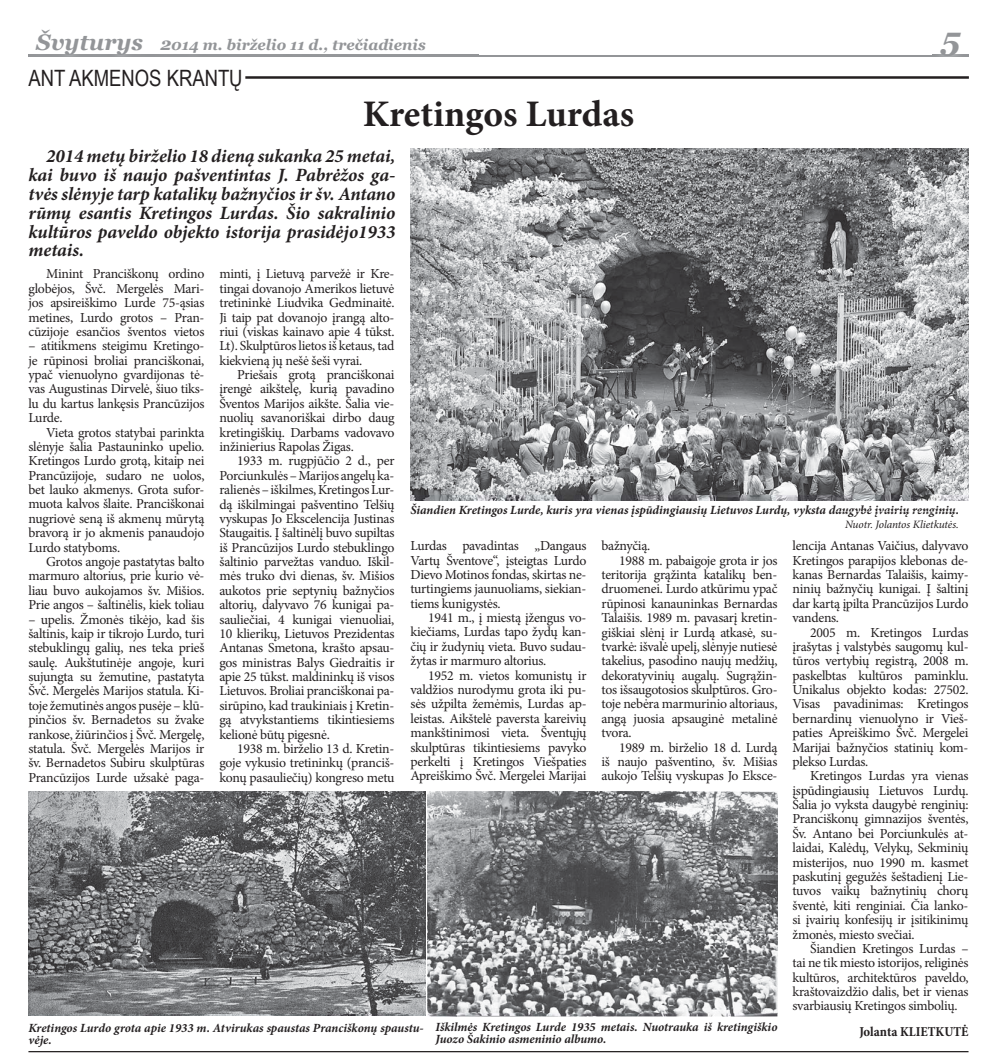
<style>
.page{position:relative;width:997px;height:1055px;background:#fff}
.page>*{position:absolute;margin:0;border:0;box-sizing:border-box;transform-origin:0 0}
.t1{font:700 37.5px "Minion Pro";color:#231f20}
.t2{font:italic 700 32.5px "Georgia";color:#939598}
.t3{font:22.5px "Arial Narrow";color:#231f20}
.t4{font:italic 700 18.75px/18.8px "Minion Pro";color:#231f20;text-align:justify}
.t5{font:italic 700 15px "Georgia";color:#939598}
.t6{font:13.75px/14.4px "Minion Pro";letter-spacing:-.02em;color:#231f20;text-align:justify}
.t7{font:700 condensed 13.75px "Minion Pro";color:#231f20}
.t8{font:italic 700 12.5px/12.5px "Minion Pro";color:#231f20}
.t9{font:italic 11.25px "Minion Pro";letter-spacing:-.01em;color:#231f20}
.s1{font-size:22.5px}
.s2{font-size:17.5px}
</style>
<div class="page">
<hr style="left:28px;top:55px;width:940px;height:2px;background:#939598">
<img style="left:60px;top:55px;width:138px;height:2px">
<img style="left:932px;top:54px;width:37px;height:25px">
<img style="left:932px;top:55px;width:36px;height:2px">
<hr style="left:245px;top:76px;width:723px;height:3px;background:#231f20">
<img style="left:410px;top:149px;width:558px;height:346px">
<img style="left:28px;top:792px;width:397px;height:223px">
<img style="left:427px;top:792px;width:350px;height:221px">
<img style="left:28px;top:1015px;width:428px;height:38px">
<img style="left:64px;top:1050px;width:362px;height:3px">
<img style="left:410px;top:495px;width:559px;height:6px">
<img style="left:456px;top:1013px;width:357px;height:40px">
<svg style="left:793px;top:1013px;width:20px;height:1px"></svg>
<svg style="left:426px;top:1013px;width:30px;height:3px"></svg>
<hr style="left:28px;top:1051px;width:940px;height:1px;background:#231f20">
<p class="t5" style="left:36px;top:36px;width:391px"><span class="s1">Švyturys</span> <span class="s2">2</span>014 m. birželio 11 d., trečiadienis</p>
<h2 class="t2" style="left:940px;top:20px;width:21px">5</h2>
<h3 class="t3" style="left:28px;top:65px;width:216px">ANT AKMENOS KRANTŲ</h3>
<h1 class="t1" style="left:362px;top:100px;width:273px">Kretingos Lurdas</h1>
<p class="t4" style="left:28px;top:149px;width:368px;text-indent:18px">2014 metų birželio 18 dieną sukanka 25 metai, kai buvo iš naujo pašventintas J. Pabrėžos ga&shy;tvės slėnyje tarp katalikų bažnyčios ir šv. Antano rūmų esantis Kretingos Lurdas. Šio sakralinio kultūros paveldo objekto istorija prasidėjo1933 metais.</p>
<p class="t6" style="left:28px;top:268px;width:177px;text-indent:18px">Minint Pranciškonų ordino globėjos, Švč. Mergelės Mari&shy;jos apsireiškimo Lurde 75-ąsias metines, Lurdo grotos – Pran&shy;cūzijoje esančios šventos vietos</p>
<p class="t6" style="left:28px;top:340px;width:177px">– atitikmens steigimu Kretingo&shy;je rūpinosi broliai pranciškonai, ypač vienuolyno gvardijonas tė&shy;vas Augustinas Dirvelė, šiuo tiks&shy;lu du kartus lankęsis Prancūzijos Lurde.</p>
<p class="t6" style="left:28px;top:426px;width:177px;text-indent:18px">Vieta grotos statybai parinkta slėnyje šalia Pastauninko upelio.<br>Kretingos Lurdo grotą, kitaip nei Prancūzijoje, sudaro ne uolos, bet lauko akmenys. Grota sufor&shy;muota kalvos šlaite. Pranciškonai nugriovė seną iš akmenų mūrytą bravorą ir jo akmenis panaudojo Lurdo statyboms.</p>
<p class="t6" style="left:28px;top:556px;width:177px;text-indent:18px">Grotos angoje pastatytas balto marmuro altorius, prie kurio vė&shy;liau buvo aukojamos šv. Mišios.<br>Prie angos – šaltinėlis, kiek toliau</p>
<p class="t6" style="left:28px;top:613px;width:177px">– upelis. Žmonės tikėjo, kad šis šaltinis, kaip ir tikrojo Lurdo, turi stebuklingų galių, nes teka prieš saulę. Aukštutinėje angoje, kuri sujungta su žemutine, pastatyta Švč. Mergelės Marijos statula. Ki&shy;toje žemutinės angos pusėje – klū&shy;pinčios šv. Bernadetos su žvake rankose, žiūrinčios į Švč. Mergelę, statula. Švč. Mergelės Marijos ir šv. Bernadetos Subiru skulptūras Prancūzijos Lurde užsakė paga-</p>
<p class="t6" style="left:219px;top:268px;width:176px">minti, į Lietuvą parvežė ir Kre&shy;tingai dovanojo Amerikos lietuvė tretininkė Liudvika Gedminaitė.<br>Ji taip pat dovanojo įrangą alto&shy;riui (viskas kainavo apie 4 tūkst.<br>Lt). Skulptūros lietos iš ketaus, tad kiekvieną jų nešė šeši vyrai.</p>
<p class="t6" style="left:219px;top:369px;width:176px;text-indent:18px">Priešais grotą pranciškonai įrengė aikštelę, kurią pavadino Šventos Marijos aikšte. Šalia vie&shy;nuolių savanoriškai dirbo daug kretingiškių. Darbams vadovavo inžinierius Rapolas Žigas.</p>
<p class="t6" style="left:219px;top:455px;width:176px;text-indent:18px">1933 m. rugpjūčio 2 d., per Porciunkulės – Marijos angelų ka&shy;ralienės – iškilmes, Kretingos Lur&shy;dą iškilmingai pašventino Telšių vyskupas Jo Ekscelencija Justinas Staugaitis. Į šaltinėlį buvo supiltas iš Prancūzijos Lurdo stebuklingo šaltinio parvežtas vanduo. Iškil&shy;mės truko dvi dienas, šv. Mišios aukotos prie septynių bažnyčios altorių, dalyvavo 76 kunigai pa&shy;sauliečiai, 4 kunigai vienuoliai, 10 klierikų, Lietuvos Prezidentas Antanas Smetona, krašto apsau&shy;gos ministras Balys Giedraitis ir apie 25 tūkst. maldininkų iš visos Lietuvos. Broliai pranciškonai pa&shy;sirūpino, kad traukiniais į Kretin&shy;gą atvykstantiems tikintiesiems kelionė būtų pigesnė.</p>
<p class="t6" style="left:219px;top:743px;width:176px;text-indent:18px">1938 m. birželio 13 d. Kretin&shy;goje vykusio tretininkų (pranciš&shy;konų pasauliečių) kongreso metu</p>
<p class="t8" style="left:410px;top:505px;width:550px">Šiandien Kretingos Lurde, kuris yra vienas įspūdingiausių Lietuvos Lurdų, vyksta daugybė įvairių renginių.</p>
<p class="t9" style="left:844px;top:520px;width:115px">Nuotr. Jolantos Klietkutės.</p>
<p class="t6" style="left:792px;top:540px;width:177px">lencija Antanas Vaičius dalyvavo</p>
<p class="t6" style="left:410px;top:540px;width:177px">Lurdas pavadintas „Dangaus Vartų Šventove“, įsteigtas Lurdo Dievo Motinos fondas, skirtas ne&shy;turtingiems jaunuoliams, siekian&shy;tiems kunigystės.</p>
<p class="t6" style="left:410px;top:612px;width:177px;text-indent:18px">1941 m., į miestą įžengus vo&shy;kiečiams, Lurdas tapo žydų kan&shy;čių ir žudynių vieta. Buvo sudau&shy;žytas ir marmuro altorius.</p>
<p class="t6" style="left:410px;top:669px;width:177px;text-indent:18px">1952 m. vietos komunistų ir valdžios nurodymu grota iki pu&shy;sės užpilta žemėmis, Lurdas ap&shy;leistas. Aikštelė paversta kareivių mankštinimosi vieta. Šventųjų skulptūras tikintiesiems pavyko perkelti į Kretingos Viešpaties Apreiškimo Švč. Mergelei Marijai</p>
<p class="t6" style="left:601px;top:540px;width:50px">bažnyčią.</p>
<p class="t6" style="left:619px;top:554px;width:160px">1988 m. pabaigoje grota ir jos</p>
<p class="t6" style="left:601px;top:569px;width:177px">teritorija grąžinta katalikų ben-</p>
<p class="t6" style="left:601px;top:583px;width:177px">druomenei. Lurdo atkūrimu ypač</p>
<p class="t6" style="left:601px;top:597px;width:177px">rūpinosi kanauninkas Bernardas</p>
<p class="t6" style="left:601px;top:612px;width:177px">Talaišis. 1989 m. pavasarį kretin-</p>
<p class="t6" style="left:601px;top:626px;width:177px">giškiai slėnį ir Lurdą atkasė, su-</p>
<p class="t6" style="left:601px;top:641px;width:177px">tvarkė: išvalė upelį, slėnyje nutiesė</p>
<p class="t6" style="left:601px;top:655px;width:177px">takelius, pasodino naujų medžių,</p>
<p class="t6" style="left:601px;top:669px;width:177px">dekoratyvinių augalų. Sugrąžin-</p>
<p class="t6" style="left:601px;top:684px;width:177px">tos išsaugotosios skulptūros. Gro-</p>
<p class="t6" style="left:601px;top:698px;width:177px">toje nebėra marmurinio altoriaus,</p>
<p class="t6" style="left:601px;top:712px;width:177px">angą juosia apsauginė metalinė</p>
<p class="t6" style="left:601px;top:727px;width:32px">tvora.</p>
<p class="t6" style="left:619px;top:741px;width:160px">1989 m. birželio 18 d. Lurdą</p>
<p class="t6" style="left:601px;top:756px;width:177px">iš naujo pašventino, šv. Mišias</p>
<p class="t6" style="left:601px;top:770px;width:177px">aukojo Telšių vyskupas Jo Eksce-</p>
<p class="t6" style="left:792px;top:540px;width:177px;text-align:left;text-indent:123px">,<br>Kretingos parapijos klebonas de&shy;kanas Bernardas Talaišis, kaimy&shy;ninių bažnyčių kunigai. Į šaltinį dar kartą įpilta Prancūzijos Lurdo vandens.</p>
<p class="t6" style="left:792px;top:626px;width:177px;text-indent:18px">2005 m. Kretingos Lurdas įrašytas į valstybės saugomų kul&shy;tūros vertybių registrą, 2008 m. paskelbtas kultūros paminklu.<br>Unikalus objekto kodas: 27502.<br>Visas pavadinimas: Kretingos bernardinų vienuolyno ir Vieš&shy;paties Apreiškimo Švč. Mergelei Marijai bažnyčios statinių kom&shy;plekso Lurdas.</p>
<p class="t6" style="left:792px;top:770px;width:177px;text-indent:18px">Kretingos Lurdas yra vienas įspūdingiausių Lietuvos Lurdų.<br>Šalia jo vyksta daugybė renginių:<br>Pranciškonų gimnazijos šventės, Šv. Antano bei Porciunkulės at&shy;laidai, Kalėdų, Velykų, Sekminių misterijos, nuo 1990 m. kasmet paskutinį gegužės šeštadienį Lie&shy;tuvos vaikų bažnytinių chorų šventė, kiti renginiai. Čia lanko&shy;si įvairių konfesijų ir įsitikinimų žmonės, miesto svečiai.</p>
<p class="t6" style="left:792px;top:943px;width:177px;text-indent:18px">Šiandien Kretingos Lurdas – tai ne tik miesto istorijos, religinės kultūros, architektūros paveldo, kraštovaizdžio dalis, bet ir vienas svarbiausių Kretingos simbolių.</p>
<p class="t7" style="left:859px;top:1027px;width:110px">Jolanta KLIETKUTĖ</p>
<p class="t8" style="left:435px;top:1021px;width:343px">Iškilmės Kretingos Lurde 1935 metais. Nuotrauka iš kretingiškio<br>Juozo Šakinio asmeninio albumo.</p>
<p class="t8" style="left:28px;top:1023px;width:397px">Kretingos Lurdo grota apie 1933 m. Atvirukas spaustas Pranciškonų spaustu&shy;vėje.</p>
</div>
